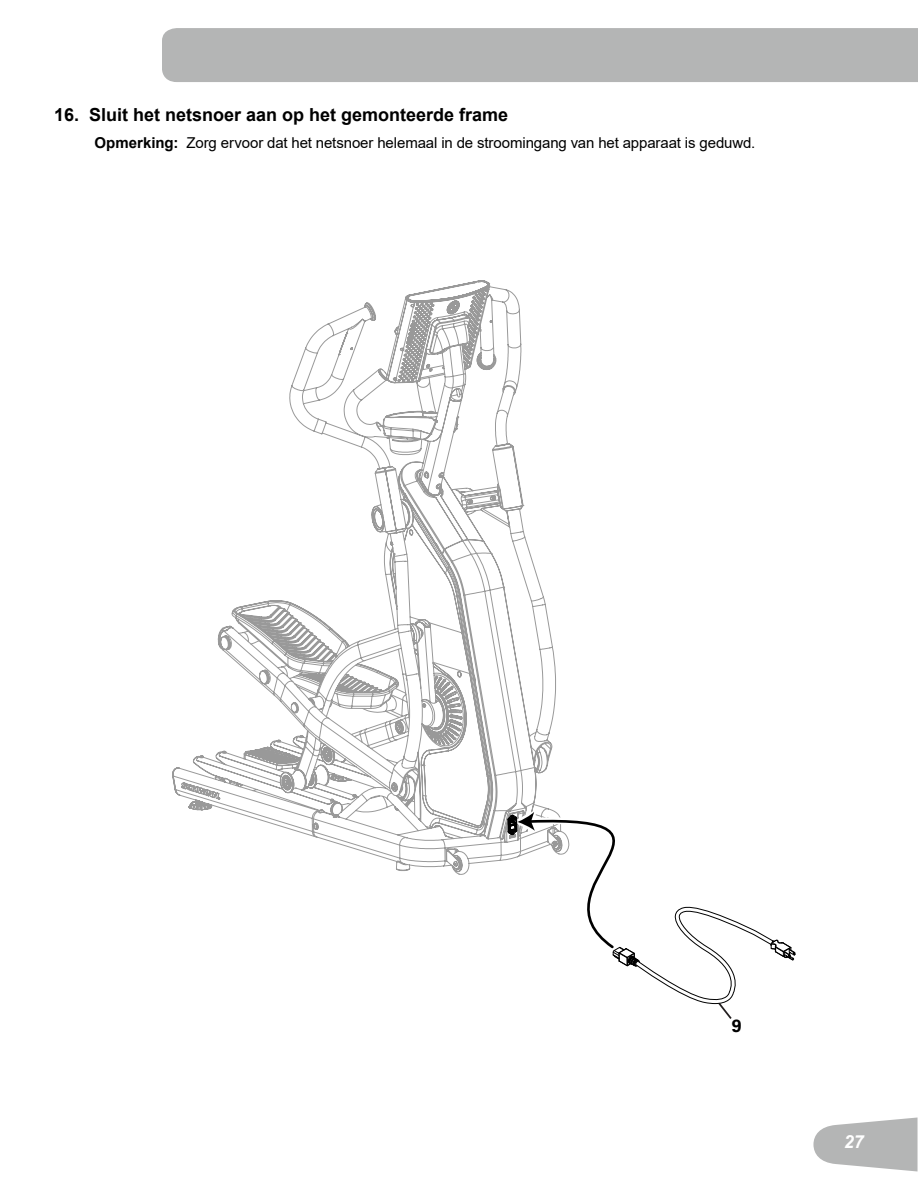
<style>
.page{position:relative;width:918px;height:1188px;background:#fff}
.page>*{position:absolute;margin:0;border:0;box-sizing:border-box;transform-origin:0 0}
.t1{font:700 18px "Arial";color:#000}
.t2{font:italic 700 18px "Arial";color:#fff}
.t3{font:700 17.7px "Univers";color:#000}
.t4{font:15px "Arial";letter-spacing:-.005em;color:#000}
.s1{font-weight:700}
</style>
<div class="page">
<div style="left:162px;top:28px;width:756px;height:54px;background:#b4b5b5"></div>
<svg style="left:813px;top:1118px;width:105px;height:54px"></svg>
<svg style="left:172px;top:280px;width:384px;height:595px"></svg>
<svg style="left:507px;top:810px;width:289px;height:209px"></svg>
<h3 class="t1" style="left:54px;top:102px;width:456px">16. Sluit het netsnoer aan op het gemonteerde frame</h3>
<h2 class="t4" style="left:94px;top:133px;width:662px"><span class="s1">Opmerking:</span> Zorg ervoor dat het netsnoer helemaal in de stroomingang van het apparaat is geduwd.</h2>
<p class="t3" style="left:732px;top:1015px;width:11px">9</p>
<p class="t2" style="left:844px;top:1130px;width:22px">27</p>
</div>
